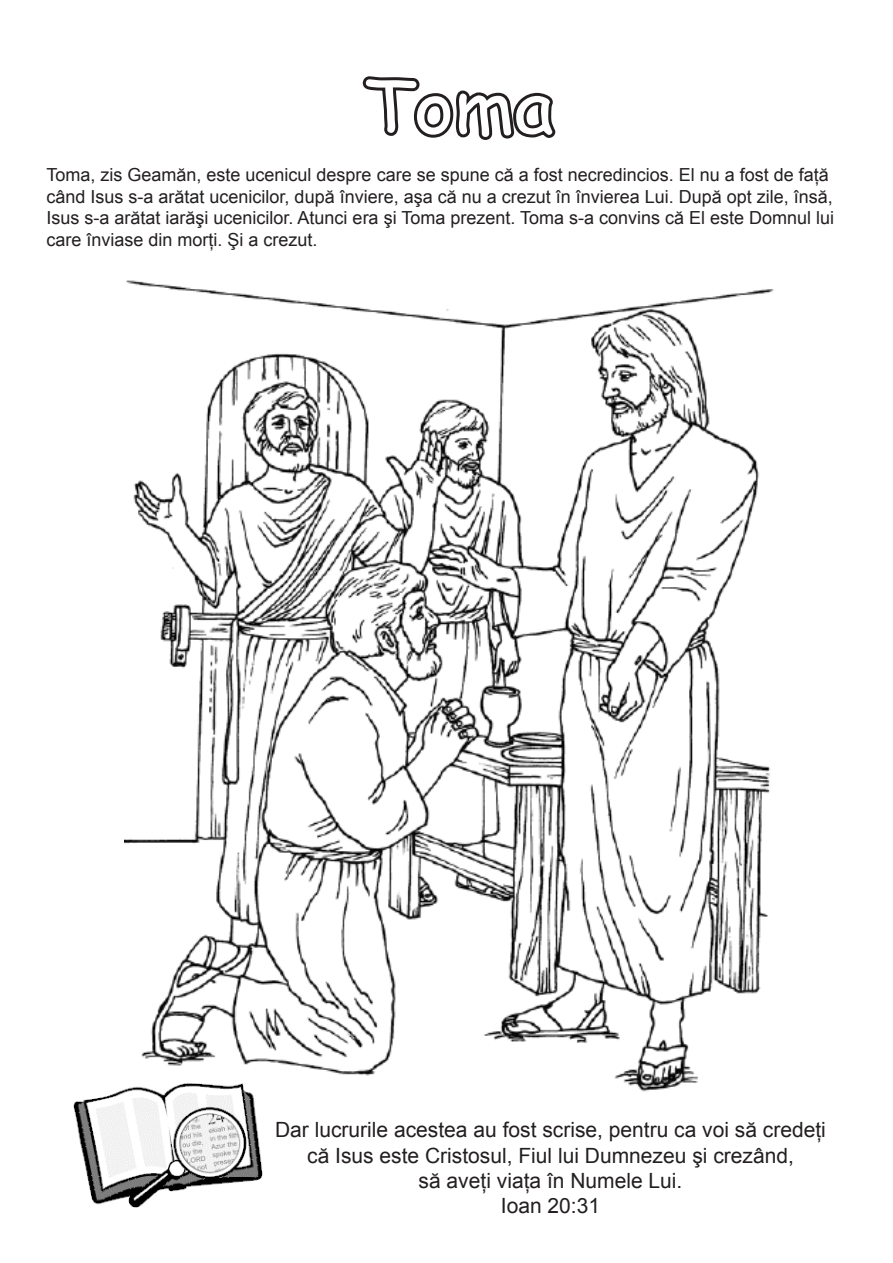
<style>
.page{position:relative;width:893px;height:1263px;background:#fff}
.page>*{position:absolute;margin:0;border:0;box-sizing:border-box;transform-origin:0 0}
.t1{font:72px "Comic Sans MS";color:#fff;scale:1.07 1}
.t2{font:21px/25.2px "Arial";color:#231f20;text-align:center}
.t3{font:18px/21.6px "Arial";color:#231f20}
</style>
<div class="page">
<svg style="left:362px;top:76px;width:194px;height:64px"></svg>
<img style="left:125px;top:280px;width:649px;height:812px">
<img style="left:74px;top:1083px;width:189px;height:124px">
<p class="t1" style="left:361px;top:53px;width:181px">Toma</p>
<p class="t3" style="left:46px;top:164px;width:789px">Toma, zis Geamăn, este ucenicul despre care se spune că a fost necredincios. El nu a fost de faţă când Isus s-a arătat ucenicilor, după înviere, aşa că nu a crezut în învierea Lui. După opt zile, însă, Isus s-a arătat iarăşi ucenicilor. Atunci era şi Toma prezent. Toma s-a convins că El este Domnul lui care înviase din morţi. Şi a crezut.</p>
<p class="t2" style="left:275px;top:1118px;width:552px">Dar lucrurile acestea au fost scrise, pentru ca voi să credeţi că Isus este Cristosul, Fiul lui Dumnezeu şi crezând,</p>
<p class="t2" style="left:419px;top:1168px;width:265px">să aveţi viaţa în Numele Lui.</p>
<p class="t2" style="left:501px;top:1193px;width:101px">Ioan 20:31</p>
</div>
